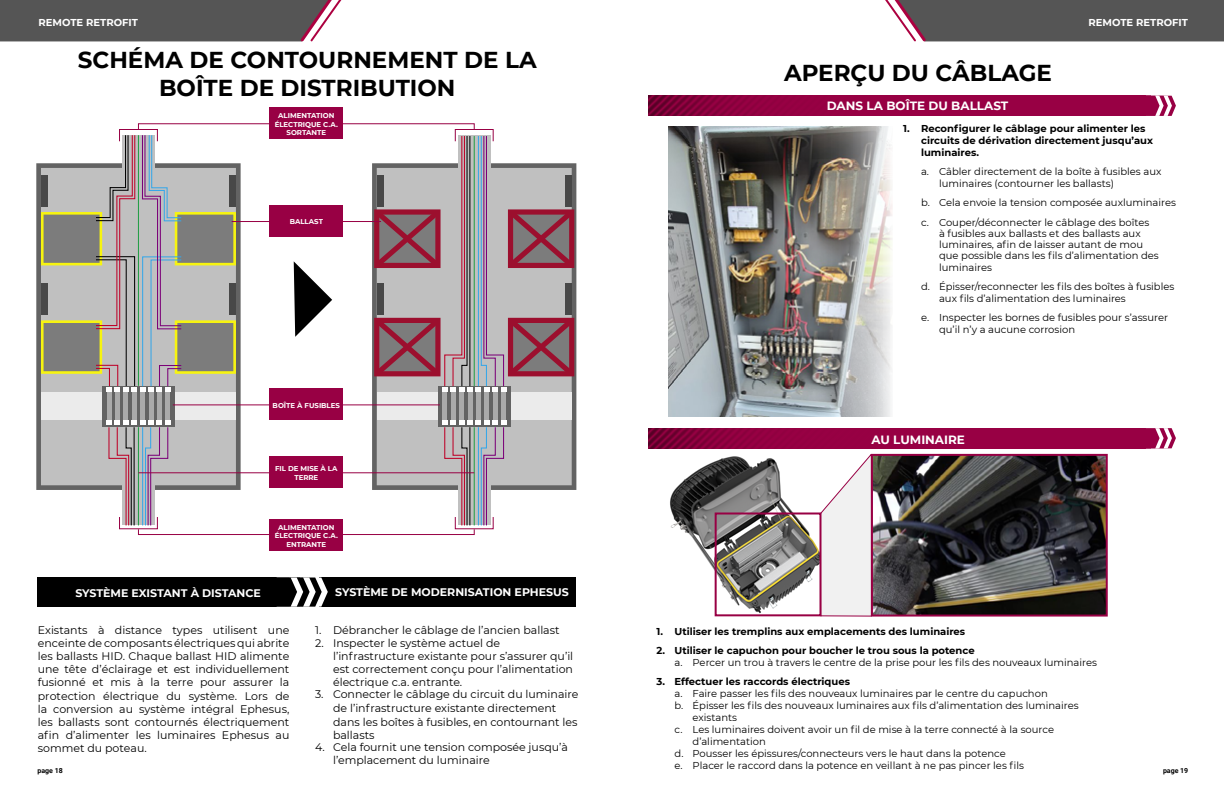
<style>
.page{position:relative;width:1224px;height:792px;background:#fff}
.page>*{position:absolute;margin:0;border:0;box-sizing:border-box;transform-origin:0 0}
.t1{font:700 23px/27.6px "Montserrat";color:#000;text-align:center}
.t2{font:700 12px "Montserrat";color:#fff}
.t3{font:11px/13.2px "Montserrat";color:#000}
.t4{font:700 11px "Montserrat";color:#fff}
.t5{font:10px/19.2px "Montserrat";color:#000}
.t6{font:700 10px/12px "Montserrat";color:#000}
.t7{font:700 10px "Montserrat";color:#fff}
.t8{font:700 7px/8.4px "Montserrat";color:#fff;text-align:center}
.t9{font:700 7px "Roboto";color:#000}
</style>
<div class="page">
<svg style="left:819px;top:453px;width:54px;height:164px"></svg>
<svg style="left:0;top:0;width:342px;height:42px;background:#636061"></svg>
<svg style="left:36px;top:163px;width:205px;height:327px;background:#a6a6a6"></svg>
<div style="left:41px;top:392px;width:195px;height:27px;background:#ebebeb"></div>
<div style="left:102px;top:386px;width:73px;height:41px;background:#636363"></div>
<hr style="left:107px;top:388px;width:4px;height:35px;background:#aaa">
<div style="left:115px;top:388px;width:5px;height:35px;background:#aaa"></div>
<hr style="left:124px;top:388px;width:4px;height:35px;background:#aaa">
<div style="left:132px;top:388px;width:5px;height:35px;background:#aaa"></div>
<div style="left:140px;top:388px;width:5px;height:35px;background:#aaa"></div>
<hr style="left:149px;top:388px;width:4px;height:35px;background:#aaa">
<div style="left:157px;top:388px;width:5px;height:35px;background:#aaa"></div>
<hr style="left:166px;top:388px;width:4px;height:35px;background:#aaa">
<svg style="left:106px;top:420px;width:65px;height:105px"></svg>
<hr style="left:134px;top:427px;width:1px;height:98px;background:#000">
<svg style="left:41px;top:135px;width:195px;height:256px;background:#b0ada5"></svg>
<svg style="left:372px;top:391px;width:204px;height:99px;background:#b3b2b2"></svg>
<div style="left:377px;top:392px;width:195px;height:27px;background:#ebebeb"></div>
<div style="left:438px;top:386px;width:73px;height:41px;background:#636363"></div>
<hr style="left:443px;top:388px;width:4px;height:35px;background:#aaa">
<div style="left:451px;top:388px;width:5px;height:35px;background:#aaa"></div>
<div style="left:459px;top:388px;width:5px;height:35px;background:#aaa"></div>
<hr style="left:468px;top:388px;width:4px;height:35px;background:#aaa">
<div style="left:476px;top:388px;width:5px;height:35px;background:#aaa"></div>
<hr style="left:485px;top:388px;width:4px;height:35px;background:#aaa">
<hr style="left:493px;top:388px;width:4px;height:35px;background:#aaa">
<div style="left:501px;top:388px;width:5px;height:35px;background:#aaa"></div>
<svg style="left:442px;top:420px;width:64px;height:105px"></svg>
<hr style="left:469px;top:427px;width:1px;height:98px;background:#000">
<svg style="left:372px;top:135px;width:204px;height:256px;background:#ab969c"></svg>
<hr style="left:469px;top:136px;width:1px;height:250px;background:#000">
<hr style="left:232px;top:221px;width:149px;height:1px;background:#980044">
<div style="left:138px;top:529px;width:337px;height:6px;border:1px solid #980044"></div>
<hr style="left:173px;top:404px;width:267px;height:1px;background:#980044">
<hr style="left:138px;top:472px;width:336px;height:1px;background:#980044">
<svg style="left:294px;top:261px;width:38px;height:76px"></svg>
<div style="left:119px;top:129px;width:39px;height:13px;border:1px solid #980044"></div>
<div style="left:455px;top:129px;width:39px;height:13px;border:1px solid #980044"></div>
<img style="left:668px;top:127px;width:224px;height:289px">
<svg style="left:885px;top:0;width:339px;height:42px;background:#636062"></svg>
<img style="left:874px;top:457px;width:231px;height:157px">
<div style="left:871px;top:454px;width:237px;height:163px;border:2px solid #980044"></div>
<img style="left:670px;top:454px;width:150px;height:162px">
<div style="left:715px;top:512px;width:106px;height:104px;border:2px solid #980044"></div>
<div style="left:269px;top:205px;width:74px;height:32px;background:#980044"></div>
<div style="left:269px;top:389px;width:74px;height:31px;background:#980044"></div>
<div style="left:269px;top:457px;width:74px;height:31px;background:#980044"></div>
<div style="left:269px;top:108px;width:74px;height:31px;background:#980044"></div>
<div style="left:269px;top:519px;width:74px;height:32px;background:#980044"></div>
<div style="left:37px;top:578px;width:262px;height:29px;background:#000"></div>
<div style="left:319px;top:578px;width:257px;height:29px;background:#000"></div>
<svg style="left:276px;top:578px;width:52px;height:29px"></svg>
<div style="left:648px;top:96px;width:503px;height:20px;background:#980044"></div>
<img style="left:648px;top:96px;width:116px;height:20px">
<svg style="left:1146px;top:96px;width:30px;height:20px"></svg>
<div style="left:648px;top:428px;width:503px;height:20px;background:#980044"></div>
<img style="left:648px;top:428px;width:116px;height:20px">
<svg style="left:1146px;top:428px;width:30px;height:20px"></svg>
<p class="t7" style="left:38px;top:15px;width:101px">REMOTE RETROFIT</p>
<p class="t7" style="left:1088px;top:15px;width:101px">REMOTE RETROFIT</p>
<h1 class="t1" style="left:78px;top:45px;width:460px">SCHÉMA DE CONTOURNEMENT DE LA<br>BOÎTE DE DISTRIBUTION</h1>
<h1 class="t1" style="left:784px;top:58px;width:269px">APERÇU DU CÂBLAGE</h1>
<p class="t6" style="left:921px;top:122px;width:234px;text-indent:-18px">1. Reconfigurer le câblage pour alimenter les circuits de dérivation directement jusqu’aux luminaires.</p>
<p class="t5" style="left:939px;top:165px;width:224px;line-height:12px;text-indent:-18px">a. Câbler directement de la boîte à fusibles aux luminaires (contourner les ballasts)</p>
<p class="t5" style="left:921px;top:193px;width:256px">b. Cela envoie la tension composée auxluminaires c. Couper/déconnecter le câblage des boîtes</p>
<p class="t5" style="left:939px;top:227px;width:221px;line-height:11px">à fusibles aux ballasts et des ballasts aux luminaires, afin de laisser autant de mou que possible dans les fils d’alimentation des</p>
<p class="t5" style="left:921px;top:257px;width:255px;text-indent:18px">luminaires<br>d. Épisser/reconnecter les fils des boîtes à fusibles</p>
<p class="t5" style="left:921px;top:288px;width:249px;text-indent:18px">aux fils d’alimentation des luminaires<br>e. Inspecter les bornes de fusibles pour s’assurer</p>
<p class="t5" style="left:939px;top:319px;width:138px">qu’il n’y a aucune corrosion</p>
<p class="t2" style="left:827px;top:97px;width:183px">DANS LA BOÎTE DU BALLAST</p>
<p class="t8" style="left:275px;top:111px;width:65px">ALIMENTATION<br>ÉLECTRIQUE C.A.<br>SORTANTE</p>
<p class="t8" style="left:290px;top:217px;width:35px">BALLAST</p>
<p class="t8" style="left:273px;top:401px;width:69px">BOÎTE À FUSIBLES</p>
<p class="t8" style="left:275px;top:464px;width:64px">FIL DE MISE À LA<br>TERRE</p>
<p class="t8" style="left:275px;top:523px;width:65px">ALIMENTATION<br>ÉLECTRIQUE C.A.<br>ENTRANTE</p>
<p class="t2" style="left:871px;top:431px;width:95px">AU LUMINAIRE</p>
<p class="t4" style="left:75px;top:585px;width:187px">SYSTÈME EXISTANT À DISTANCE</p>
<p class="t4" style="left:335px;top:584px;width:235px">SYSTÈME DE MODERNISATION EPHESUS</p>
<p class="t3" style="left:38px;top:623px;width:253px;text-align:justify">Existants à distance types utilisent une enceinte de composants électriques qui abrite les ballasts HID. Chaque ballast HID alimente une tête d’éclairage et est individuellement fusionné et mis à la terre pour assurer la protection électrique du système. Lors de la conversion au système intégral Ephesus, les ballasts sont contournés électriquement afin d’alimenter les luminaires Ephesus au sommet du poteau.</p>
<p class="t3" style="left:315px;top:623px;width:246px">1. Débrancher le câblage de l’ancien ballast</p>
<p class="t3" style="left:333px;top:636px;width:242px;text-indent:-18px">2. Inspecter le système actuel de l’infrastructure existante pour s’assurer qu’il est correctement conçu pour l’alimentation électrique c.a. entrante.</p>
<p class="t3" style="left:333px;top:687px;width:247px;line-height:13.5px;text-indent:-18px">3. Connecter le câblage du circuit du luminaire de l’infrastructure existante directement dans les boîtes à fusibles, en contournant les ballasts</p>
<p class="t3" style="left:333px;top:740px;width:236px;text-indent:-18px">4. Cela fournit une tension composée jusqu’à l’emplacement du luminaire</p>
<p class="t6" style="left:657px;top:625px;width:310px">1. Utiliser les tremplins aux emplacements des luminaires</p>
<p class="t6" style="left:657px;top:644px;width:320px">2. Utiliser le capuchon pour boucher le trou sous la potence</p>
<p class="t5" style="left:675px;top:652px;width:424px">a. Percer un trou à travers le centre de la prise pour les fils des nouveaux luminaires</p>
<p class="t6" style="left:657px;top:675px;width:195px">3. Effectuer les raccords électriques</p>
<p class="t5" style="left:675px;top:684px;width:375px">a. Faire passer les fils des nouveaux luminaires par le centre du capuchon</p>
<p class="t5" style="left:675px;top:696px;width:406px">b. Épisser les fils des nouveaux luminaires aux fils d’alimentation des luminaires</p>
<p class="t5" style="left:693px;top:708px;width:46px">existants</p>
<p class="t5" style="left:675px;top:720px;width:381px">c. Les luminaires doivent avoir un fil de mise à la terre connecté à la source</p>
<p class="t5" style="left:693px;top:732px;width:75px">d’alimentation</p>
<p class="t5" style="left:675px;top:744px;width:333px">d. Pousser les épissures/connecteurs vers le haut dans la potence</p>
<p class="t5" style="left:675px;top:756px;width:351px">e. Placer le raccord dans la potence en veillant à ne pas pincer les fils</p>
<p class="t9" style="left:38px;top:766px;width:27px">page 18</p>
<p class="t9" style="left:1163px;top:766px;width:27px">page 19</p>
</div>
